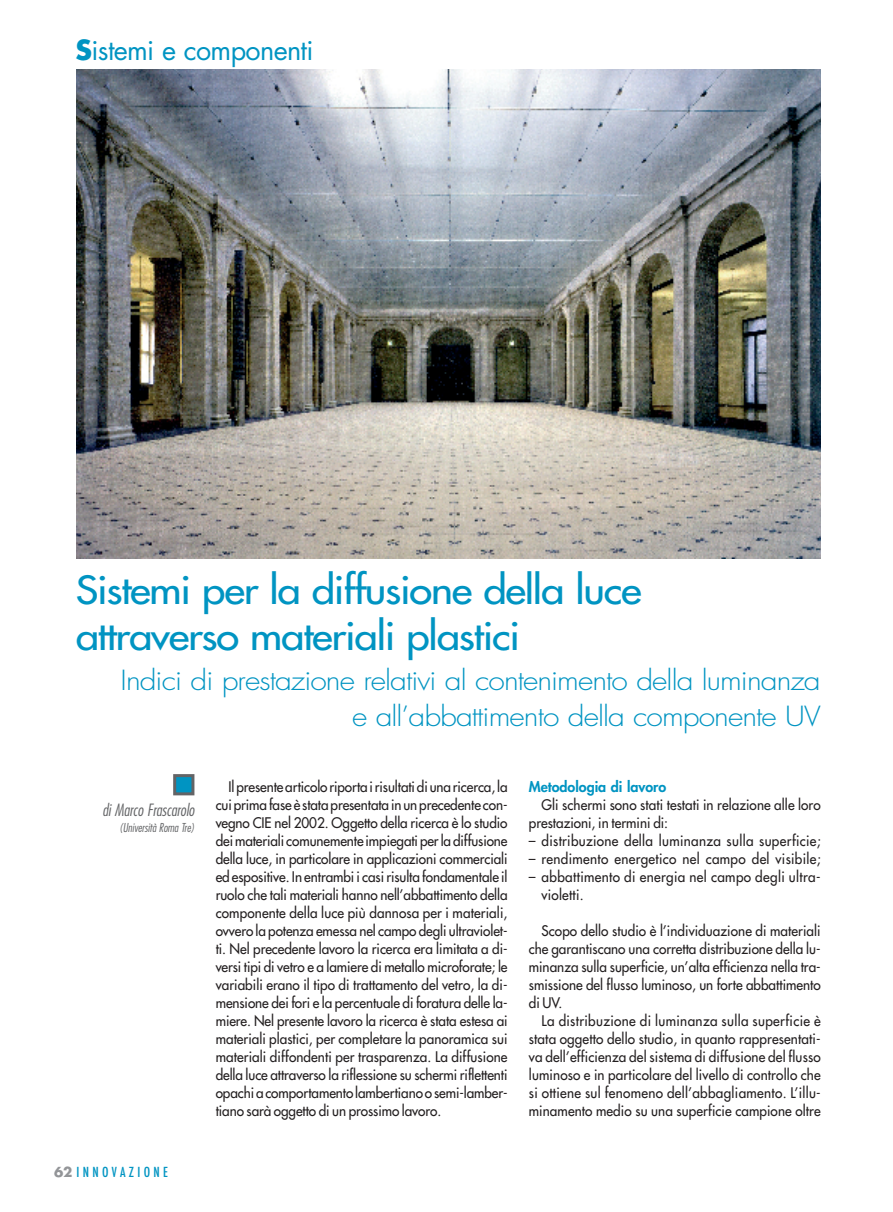
<style>
.page{position:relative;width:893px;height:1212px;background:#fff}
.page>*{position:absolute;margin:0;border:0;box-sizing:border-box;transform-origin:0 0}
.t1{font:37.8px/46.5px "Futura";letter-spacing:-.03em;color:#0094c2;scale:1.11 1}
.t2{font:300 27px/36px "Futura";letter-spacing:-.03em;color:#0094c2;text-align:right;scale:1.11 1}
.t3{font:27px "Futura";letter-spacing:-.025em;color:#0094c2}
.t4{font:italic 300 condensed 16.5px "Futura";color:#636466}
.t5{font:14.25px/18px "Futura";letter-spacing:.005em;color:#231f20;text-align:justify;scale:.95 1}
.t6{font:14.25px/18px "Futura";letter-spacing:.025em;color:#231f20;scale:.95 1}
.t7{font:800 14.25px "Futura";color:#0094c2}
.t8{font:500 condensed 13.5px "Futura";letter-spacing:.25em;color:#0094c2}
.t9{font:italic 300 condensed 12px "Futura";color:#636466}
.s1{font-weight:700}
.s2{font-family:"Futura Std";font-weight:700;font-stretch:normal;color:#939598}
</style>
<div class="page">
<img style="left:77px;top:69px;width:744px;height:489px">
<div style="left:175px;top:776px;width:18px;height:18px;background:#0094c2"></div>
<div style="left:173px;top:774px;width:21px;height:21px;border:3px solid #636466"></div>
<h2 class="t3" style="left:76px;top:38px;width:239px"><span class="s1">S</span>istemi e componenti</h2>
<h1 class="t1" style="left:76px;top:569px;width:511px">Sistemi per la diffusione della luce attraverso materiali plastici</h1>
<h2 class="t2" style="left:121px;top:665px;width:632px">Indici di prestazione relativi al contenimento della luminanza e all’abbattimento della componente UV</h2>
<p class="t4" style="left:102px;top:802px;width:96px">di Marco Frascarolo</p>
<p class="t9" style="left:119px;top:822px;width:79px">(Università Roma Tre)</p>
<p class="t8" style="left:54px;top:1166px;width:115px"><span class="s2">62</span>INNOVAZIONE</p>
<p class="t5" style="left:216px;top:779px;width:309px;text-indent:13px">Il presente articolo riporta i risultati di una ricerca, la cui prima fase è stata presentata in un precedente con&shy;vegno CIE nel 2002. Oggetto della ricerca è lo studio dei materiali comunemente impiegati per la diffusione della luce, in particolare in applicazioni commerciali ed espositive. In entrambi i casi risulta fondamentale il ruolo che tali materiali hanno nell’abbattimento della componente della luce più dannosa per i materiali, ovvero la potenza emessa nel campo degli ultraviolet&shy;ti. Nel precedente lavoro la ricerca era limitata a di&shy;versi tipi di vetro e a lamiere di metallo microforate; le variabili erano il tipo di trattamento del vetro, la di&shy;mensione dei fori e la percentuale di foratura delle la&shy;miere. Nel presente lavoro la ricerca è stata estesa ai materiali plastici, per completare la panoramica sui materiali diffondenti per trasparenza. La diffusione della luce attraverso la riflessione su schermi riflettenti opachi a comportamento lambertiano o semi-lamber&shy;tiano sarà oggetto di un prossimo lavoro.</p>
<p class="t7" style="left:529px;top:780px;width:139px">Metodologia di lavoro</p>
<p class="t5" style="left:529px;top:797px;width:309px;text-indent:13px">Gli schermi sono stati testati in relazione alle loro prestazioni, in termini di:</p>
<p class="t6" style="left:529px;top:833px;width:309px">– distribuzione della luminanza sulla superficie;</p>
<p class="t6" style="left:529px;top:851px;width:309px">– rendimento energetico nel campo del visibile;</p>
<p class="t6" style="left:542px;top:869px;width:295px;text-indent:-13px">– abbattimento di energia nel campo degli ultra&shy;violetti.</p>
<p class="t5" style="left:529px;top:923px;width:309px;text-indent:13px">Scopo dello studio è l’individuazione di materiali che garantiscano una corretta distribuzione della lu&shy;minanza sulla superficie, un’alta efficienza nella tra&shy;smissione del flusso luminoso, un forte abbattimento di UV.</p>
<p class="t5" style="left:529px;top:1013px;width:309px;text-indent:13px">La distribuzione di luminanza sulla superficie è stata oggetto dello studio, in quanto rappresentati&shy;va dell’efficienza del sistema di diffusione del flusso luminoso e in particolare del livello di controllo che si ottiene sul fenomeno dell’abbagliamento. L’illu&shy;minamento medio su una superficie campione oltre</p>
</div>
